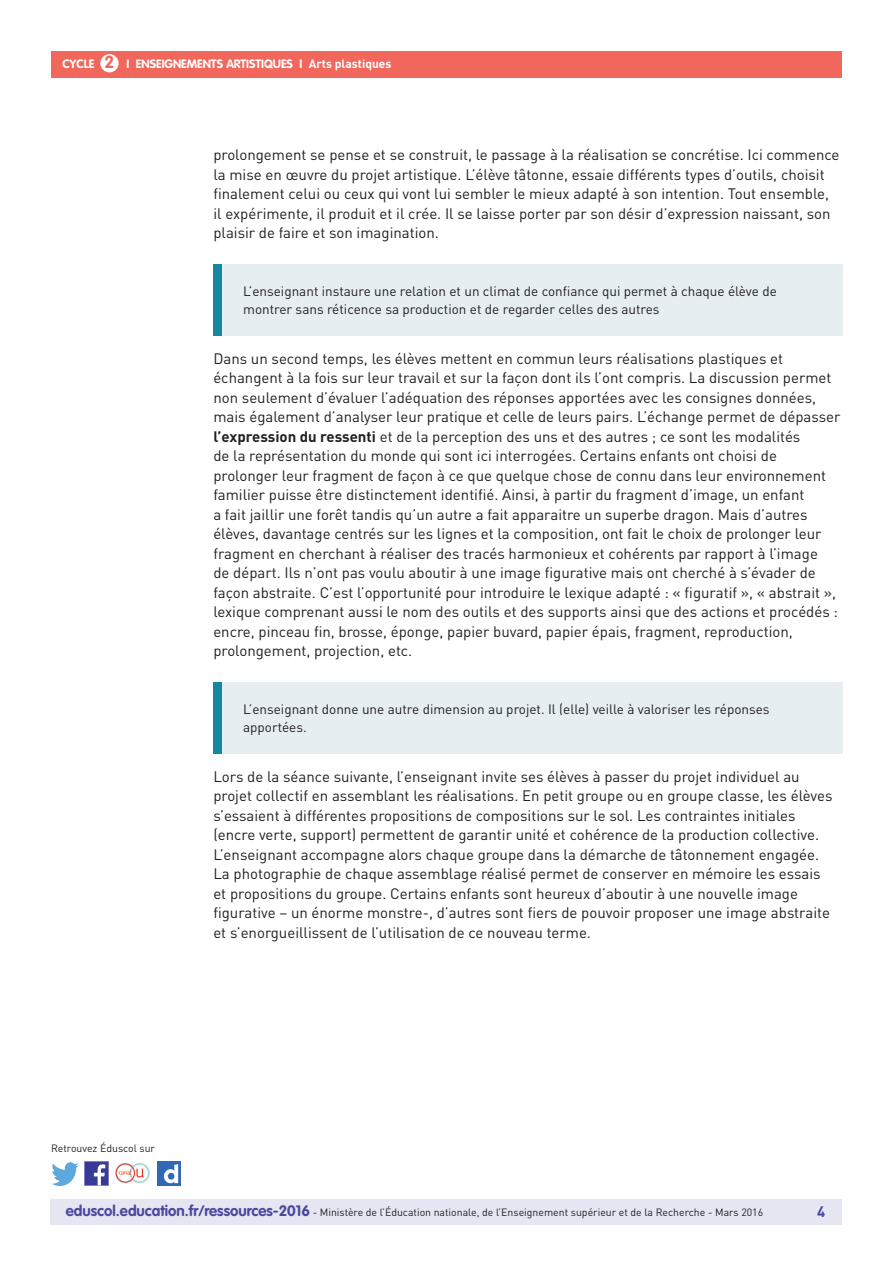
<style>
.page{position:relative;width:893px;height:1263px;background:#fff}
.page>*{position:absolute;margin:0;border:0;box-sizing:border-box;transform-origin:0 0}
.t1{font:15px/19.5px "DIN Pro";color:#231f20}
.t2{font:700 15px "DIN Pro";color:#4a489e}
.t3{font:13.5px/18px "DIN Pro";color:#231f20}
.t4{font:700 12px "VAG Rounded Std";color:#fff}
.t5{font:10.5px "DIN Pro";color:#231f20}
.s1{font-size:17.25px;color:#f2675c}
.s2{font-family:"DIN Pro"}
.s3{font-weight:700}
.s4{font-family:"VAG Rounded Std";font-weight:700;font-size:15px;color:#4a489e}
</style>
<div class="page">
<div style="left:50px;top:1199px;width:791px;height:26px;background:#e6e5f2"></div>
<div style="left:51px;top:51px;width:791px;height:27px;background:#f2675c"></div>
<div style="left:100px;top:54px;width:19px;height:18px;background:#fff;border-radius:50%"></div>
<img style="left:85px;top:1162px;width:23px;height:23px">
<img style="left:51px;top:1163px;width:28px;height:22px">
<img style="left:158px;top:1162px;width:22px;height:23px">
<img style="left:115px;top:1163px;width:35px;height:21px">
<div style="left:213px;top:264px;width:630px;height:72px;background:#e6eef2"></div>
<div style="left:213px;top:264px;width:9px;height:72px;background:#16879f"></div>
<div style="left:213px;top:682px;width:630px;height:72px;background:#e6eef2"></div>
<div style="left:213px;top:682px;width:9px;height:72px;background:#16879f"></div>
<p class="t4" style="left:63px;top:57px;width:330px">CYCLE <span class="s1">2</span> I Enseignements artistiques I <span class="s2">Arts plastiques</span></p>
<p class="t1" style="left:213px;top:145px;width:628px">prolongement se pense et se construit, le passage à la réalisation se concrétise. Ici commence la mise en œuvre du projet artistique. L’élève tâtonne, essaie différents types d’outils, choisit finalement celui ou ceux qui vont lui sembler le mieux adapté à son intention. Tout ensemble, il expérimente, il produit et il crée. Il se laisse porter par son désir d’expression naissant, son plaisir de faire et son imagination.</p>
<p class="t3" style="left:243px;top:282px;width:535px">L’enseignant instaure une relation et un climat de confiance qui permet à chaque élève de montrer sans réticence sa production et de regarder celles des autres</p>
<p class="t1" style="left:213px;top:348px;width:629px">Dans un second temps, les élèves mettent en commun leurs réalisations plastiques et échangent à la fois sur leur travail et sur la façon dont ils l’ont compris. La discussion permet non seulement d’évaluer l’adéquation des réponses apportées avec les consignes données, mais également d’analyser leur pratique et celle de leurs pairs. L’échange permet de dépasser <span class="s3">l’expression du ressenti</span> et de la perception des uns et des autres ; ce sont les modalités<br>de la représentation du monde qui sont ici interrogées. Certains enfants ont choisi de prolonger leur fragment de façon à ce que quelque chose de connu dans leur environnement familier puisse être distinctement identifié. Ainsi, à partir du fragment d’image, un enfant<br>a fait jaillir une forêt tandis qu’un autre a fait apparaitre un superbe dragon. Mais d’autres élèves, davantage centrés sur les lignes et la composition, ont fait le choix de prolonger leur fragment en cherchant à réaliser des tracés harmonieux et cohérents par rapport à l’image<br>de départ. Ils n’ont pas voulu aboutir à une image figurative mais ont cherché à s’évader de façon abstraite. C’est l’opportunité pour introduire le lexique adapté : « figuratif », « abstrait », lexique comprenant aussi le nom des outils et des supports ainsi que des actions et procédés : encre, pinceau fin, brosse, éponge, papier buvard, papier épais, fragment, reproduction, prolongement, projection, etc.</p>
<p class="t3" style="left:243px;top:700px;width:528px">L’enseignant donne une autre dimension au projet. Il (elle) veille à valoriser les réponses apportées.</p>
<p class="t1" style="left:213px;top:766px;width:621px">Lors de la séance suivante, l’enseignant invite ses élèves à passer du projet individuel au projet collectif en assemblant les réalisations. En petit groupe ou en groupe classe, les élèves s’essaient à différentes propositions de compositions sur le sol. Les contraintes initiales (encre verte, support) permettent de garantir unité et cohérence de la production collective.<br>L’enseignant accompagne alors chaque groupe dans la démarche de tâtonnement engagée.<br>La photographie de chaque assemblage réalisé permet de conserver en mémoire les essais et propositions du groupe. Certains enfants sont heureux d’aboutir à une nouvelle image figurative – un énorme monstre-, d’autres sont fiers de pouvoir proposer une image abstraite et s’enorgueillissent de l’utilisation de ce nouveau terme.</p>
<p class="t5" style="left:51px;top:1141px;width:106px">Retrouvez Éduscol sur</p>
<p class="t5" style="left:66px;top:1205px;width:699px"><span class="s4">eduscol.education.fr/ressources-2016</span> - Ministère de l’Éducation nationale, de l’Enseignement supérieur et de la Recherche - Mars 2016</p>
<p class="t2" style="left:817px;top:1201px;width:10px">4</p>
</div>
